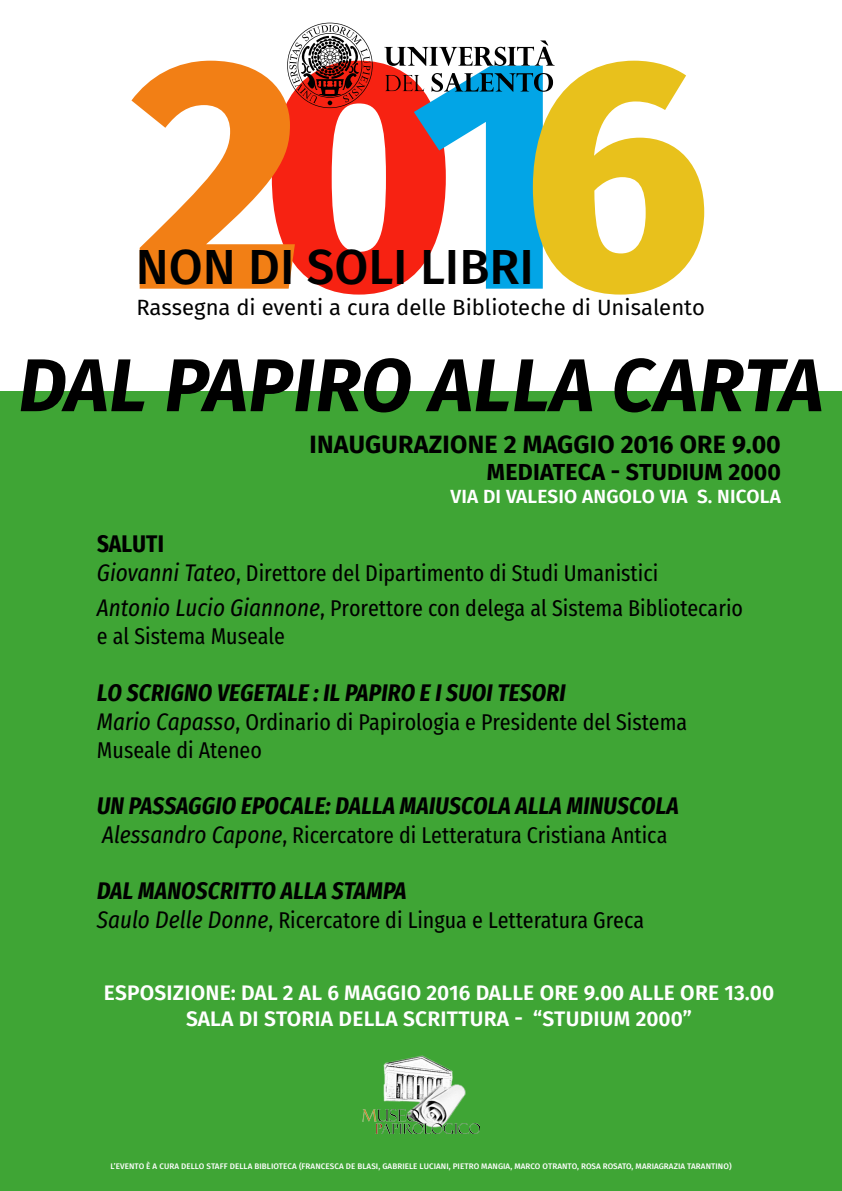
<style>
.page{position:relative;width:842px;height:1191px;background:#fff}
.page>*{position:absolute;margin:0;border:0;box-sizing:border-box;transform-origin:0 0}
.t1{font:italic 700 74.7px "Fira Sans";letter-spacing:.01em;color:#000}
.t2{font:500 49.2px "Fira Sans";color:#000}
.t3{font:700 25px "Fira Sans";letter-spacing:.01em;color:#000}
.t4{font:italic 700 24px "Fira Sans Condensed";letter-spacing:.01em;color:#000}
.t5{font:700 24px "Fira Sans Condensed";letter-spacing:.01em;color:#000}
.t6{font:700 23.1px "Fira Sans";letter-spacing:.01em;color:#000}
.t7{font:22.8px/35.6px "Fira Sans Condensed";color:#000}
.t8{font:22px "Fira Sans";color:#000}
.t9{font:600 21px/25.2px "Fira Sans";letter-spacing:.01em;color:#fff;text-align:center}
.t10{font:600 19px "Fira Sans";letter-spacing:.01em;color:#fff}
.t11{font:500 8px "Fira Sans";letter-spacing:.01em;color:#fff}
.s1{font-style:italic;font-size:24px}
</style>
<div class="page">
<svg style="left:327px;top:61px;width:57px;height:233px"></svg>
<svg style="left:384px;top:40px;width:320px;height:254px"></svg>
<svg style="left:131px;top:23px;width:242px;height:266px"></svg>
<div style="left:0;top:391px;width:842px;height:800px;background:#3fa535"></div>
<img style="left:363px;top:1055px;width:116px;height:78px">
<h2 class="t2" style="left:136px;top:227px;width:400px">NON DI SOLI LIBRI</h2>
<p class="t8" style="left:136px;top:291px;width:570px">Rassegna di eventi a cura delle Biblioteche di Unisalento</p>
<h1 class="t1" style="left:19px;top:322px;width:806px">DAL PAPIRO ALLA CARTA</h1>
<p class="t3" style="left:309px;top:423px;width:473px">INAUGURAZIONE 2 MAGGIO 2016 ORE 9.00</p>
<p class="t6" style="left:487px;top:453px;width:296px">MEDIATECA - STUDIUM 2000</p>
<p class="t10" style="left:450px;top:481px;width:332px">VIA DI VALESIO ANGOLO VIA S. NICOLA</p>
<p class="t5" style="left:97px;top:521px;width:68px">SALUTI</p>
<p class="t7" style="left:97px;top:552px;width:648px"><span class="s1">Giovanni Tateo</span>, Direttore del Dipartimento di Studi Umanistici<br><span class="s1">Antonio Lucio Giannone</span>, Prorettore con delega al Sistema Bibliotecario</p>
<p class="t7" style="left:97px;top:615px;width:190px">e al Sistema Museale</p>
<p class="t4" style="left:97px;top:676px;width:470px">LO SCRIGNO VEGETALE : IL PAPIRO E I SUOI TESORI</p>
<p class="t7" style="left:97px;top:706px;width:592px;line-height:27.4px"><span class="s1">Mario Capasso</span>, Ordinario di Papirologia e Presidente del Sistema<br>Museale di Ateneo</p>
<p class="t4" style="left:97px;top:788px;width:583px">UN PASSAGGIO EPOCALE: DALLA MAIUSCOLA ALLA MINUSCOLA</p>
<p class="t7" style="left:102px;top:814px;width:567px"><span class="s1">Alessandro Capone</span>, Ricercatore di Letteratura Cristiana Antica</p>
<p class="t4" style="left:97px;top:873px;width:311px">DAL MANOSCRITTO ALLA STAMPA</p>
<p class="t7" style="left:97px;top:899px;width:549px"><span class="s1">Saulo Delle Donne</span>, Ricercatore di Lingua e Letteratura Greca</p>
<p class="t9" style="left:104px;top:979px;width:672px">ESPOSIZIONE: DAL 2 AL 6 MAGGIO 2016 DALLE ORE 9.00 ALLE ORE 13.00<br>SALA DI STORIA DELLA SCRITTURA - “STUDIUM 2000”</p>
<p class="t11" style="left:110px;top:1160px;width:623px">L’EVENTO È A CURA DELLO STAFF DELLA BIBLIOTECA (FRANCESCA DE BLASI, GABRIELE LUCIANI, PIETRO MANGIA, MARCO OTRANTO, ROSA ROSATO, MARIAGRAZIA TARANTINO)</p>
</div>
